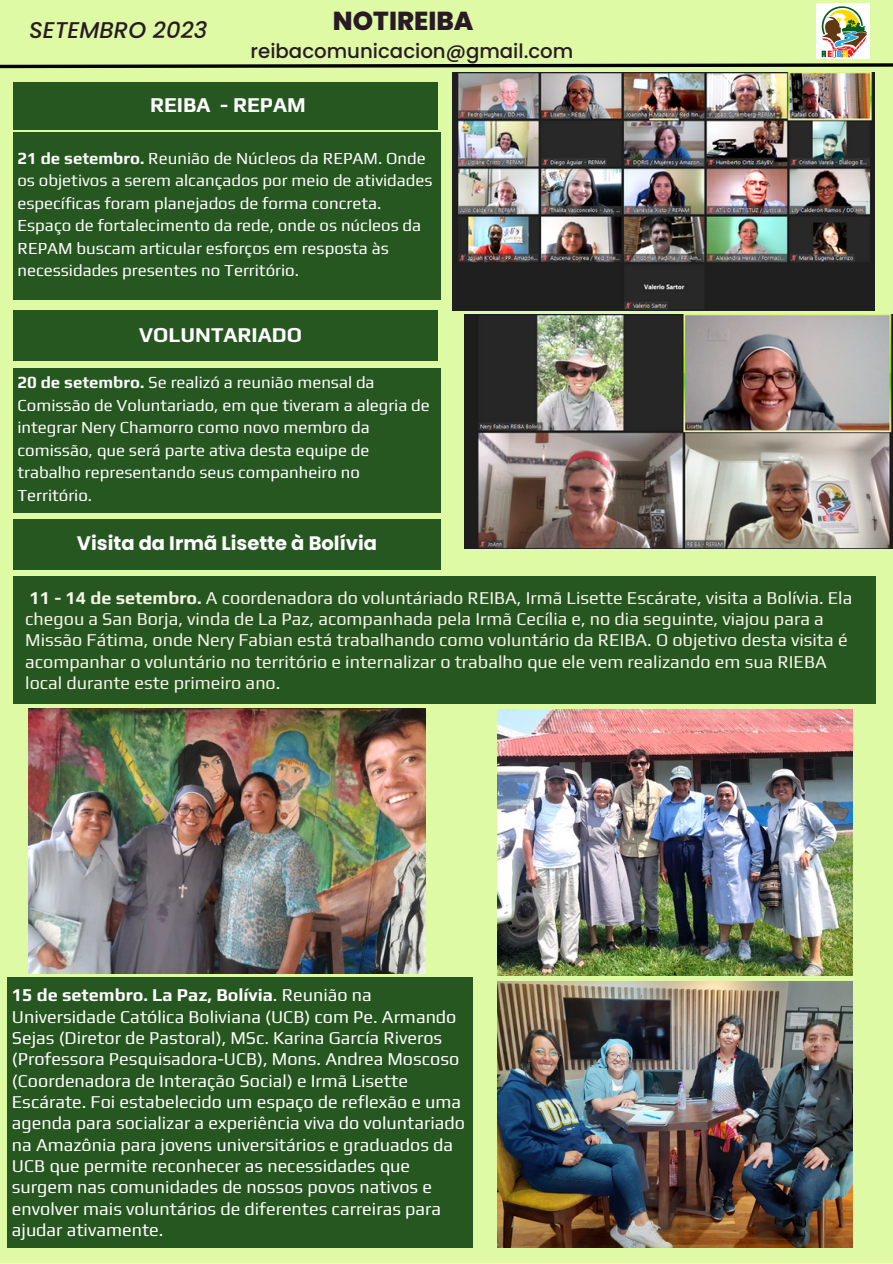
<style>
.page{position:relative;width:893px;height:1264px;background:#fff}
.page>*{position:absolute;margin:0;border:0;box-sizing:border-box;transform-origin:0 0}
.t1{font:800 25.95px "Poppins";color:#291b25}
.t2{font:italic 500 22.8px "Poppins";color:#291b25}
.t3{font:700 21px "Play";color:#fff}
.t4{font:500 19.8px "Poppins";color:#291b25}
.t5{font:700 19.5px "Poppins";color:#fff}
.t6{font:18px/21.3px "Play";color:#fff}
.t7{font:18px/21.3px "Play";color:#f6f6e9}
.t8{font:16.8px/22.5px "Play";color:#fff}
.s1{font-weight:700}
</style>
<div class="page">
<div style="left:0;top:0;width:892px;height:1262px;background:#dffaa5"></div>
<svg style="left:0;top:63px;width:892px;height:6px"></svg>
<img style="left:816px;top:3px;width:53px;height:56px">
<img style="left:28px;top:708px;width:397px;height:265px">
<img style="left:497px;top:710px;width:355px;height:265px">
<div style="left:13px;top:519px;width:427px;height:50px;background:#275720"></div>
<div style="left:13px;top:576px;width:862px;height:127px;background:#275720"></div>
<div style="left:13px;top:310px;width:424px;height:51px;background:#275720"></div>
<div style="left:13px;top:368px;width:427px;height:144px;background:#275720"></div>
<img style="left:464px;top:315px;width:428px;height:233px">
<div style="left:13px;top:132px;width:427px;height:167px;background:#275720"></div>
<img style="left:453px;top:73px;width:421px;height:237px">
<div style="left:13px;top:83px;width:424px;height:47px;background:#275720"></div>
<div style="left:7px;top:977px;width:466px;height:270px;background:#275720"></div>
<img style="left:497px;top:981px;width:355px;height:266px">
<p class="t2" style="left:29px;top:14px;width:179px">SETEMBRO 2023</p>
<p class="t1" style="left:333px;top:3px;width:142px">NOTIREIBA</p>
<p class="t4" style="left:250px;top:37px;width:324px">reibacomunicacion@gmail.com</p>
<p class="t3" style="left:150px;top:92px;width:157px">REIBA - REPAM</p>
<p class="t8" style="left:17px;top:147px;width:416px"><span class="s1">21 de setembro.</span> Reunião de Núcleos da REPAM. Onde os objetivos a serem alcançados por meio de atividades específicas foram planejados de forma concreta.<br>Espaço de fortalecimento da rede, onde os núcleos da REPAM buscam articular esforços em resposta às necessidades presentes no Território.</p>
<p class="t3" style="left:139px;top:322px;width:164px">VOLUNTARIADO</p>
<p class="t8" style="left:17px;top:371px;width:414px"><span class="s1">20 de setembro.</span> Se realizó a reunião mensal da Comissão de Voluntariado, em que tiveram a alegria de integrar Nery Chamorro como novo membro da comissão, que será parte ativa desta equipe de trabalho representando seus companheiro no Território.</p>
<p class="t5" style="left:77px;top:529px;width:302px">Visita da Irmã Lisette à Bolívia</p>
<p class="t7" style="left:25px;top:586px;width:828px"><span class="s1">11 - 14 de setembro.</span> A coordenadora do voluntáriado REIBA, Irmã Lisette Escárate, visita a Bolívia. Ela chegou a San Borja, vinda de La Paz, acompanhada pela Irmã Cecília e, no dia seguinte, viajou para a Missão Fátima, onde Nery Fabian está trabalhando como voluntário da REIBA. O objetivo desta visita é acompanhar o voluntário no território e internalizar o trabalho que ele vem realizando em sua RIEBA local durante este primeiro ano.</p>
<p class="t6" style="left:12px;top:984px;width:454px"><span class="s1">15 de setembro. La Paz, Bolívia</span>. Reunião na Universidade Católica Boliviana (UCB) com Pe. Armando Sejas (Diretor de Pastoral), MSc. Karina García Riveros (Professora Pesquisadora-UCB), Mons. Andrea Moscoso (Coordenadora de Interação Social) e Irmã Lisette Escárate. Foi estabelecido um espaço de reflexão e uma agenda para socializar a experiência viva do voluntariado na Amazônia para jovens universitários e graduados da UCB que permite reconhecer as necessidades que surgem nas comunidades de nossos povos nativos e envolver mais voluntários de diferentes carreiras para ajudar ativamente.</p>
</div>
